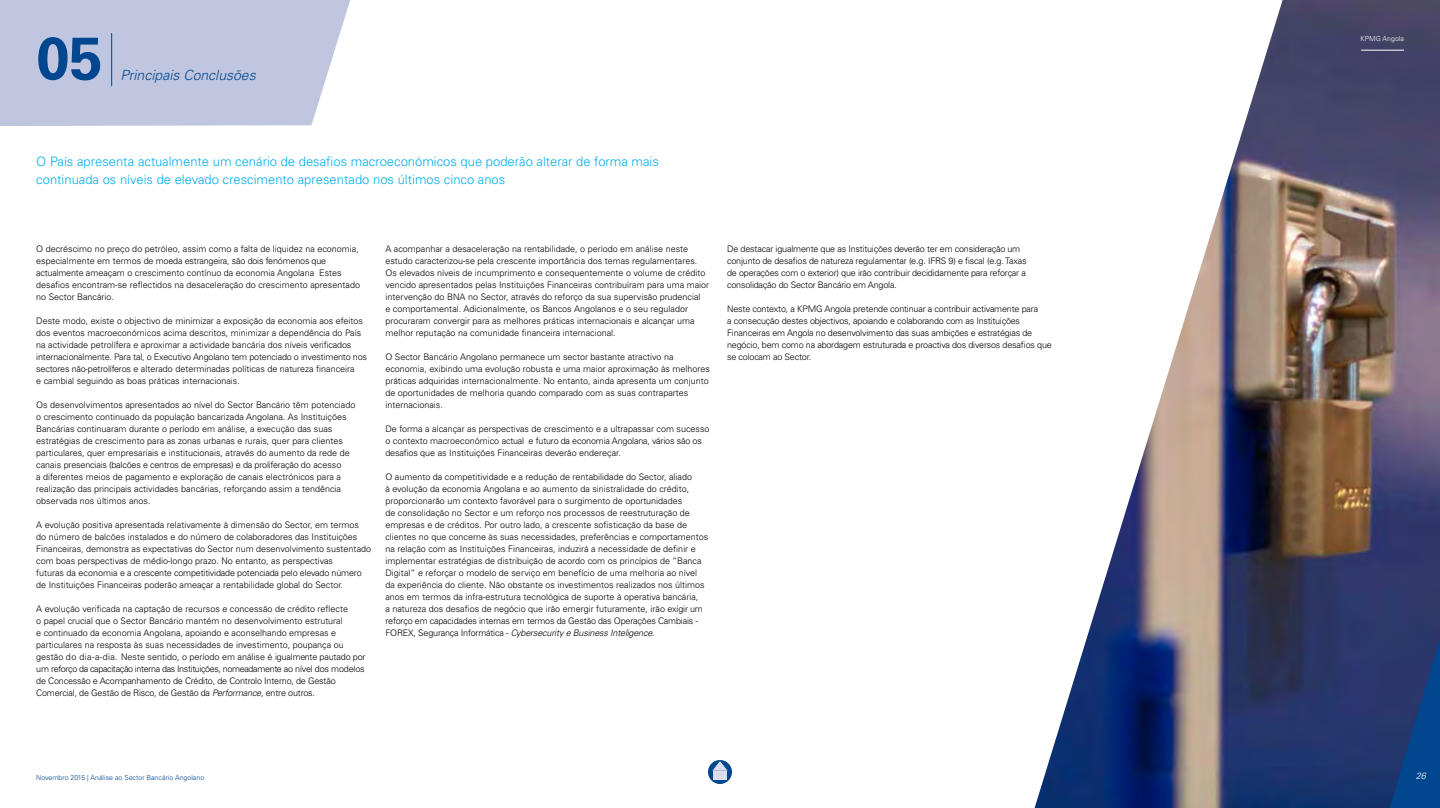
<style>
.page{position:relative;width:1440px;height:808px;background:#fff}
.page>*{position:absolute;margin:0;border:0;box-sizing:border-box;transform-origin:0 0}
.t1{font:700 60px "Univers LT Std";color:#00478f}
.t2{font:italic 300 14px "Univers LT Std";color:#00478f}
.t3{font:300 13px/18px "Univers LT Std";color:#00aeef}
.t4{font:300 9px/12px "Univers LT Std";color:#000}
.t5{font:300 9px/12px "Univers LT Std";letter-spacing:-.02em;color:#000}
.t6{font:italic 300 9px "Univers LT Std";color:#fff}
.t7{font:300 7px "Univers LT Std";color:#00478f}
.t8{font:300 7px "Univers LT Std";color:#fff}
.s1{font-style:italic}
</style>
<div class="page">
<img style="left:1035px;top:0;width:405px;height:808px">
<div style="left:708px;top:760px;width:24px;height:24px;background:#00478f;border-radius:50%"></div>
<div style="left:713px;top:771px;width:14px;height:9px;background:#dbdeed"></div>
<svg style="left:712px;top:761px;width:16px;height:10px"></svg>
<svg style="left:1390px;top:640px;width:50px;height:168px;background:#143e7d"></svg>
<hr style="left:1361px;top:50px;width:43px;height:1px;background:#fff">
<div style="left:0;top:0;width:350px;height:126px;background:#c0c6e0"></div>
<hr style="left:111px;top:33px;width:1px;height:53px;background:#00478f">
<h1 class="t1" style="left:36px;top:23px;width:68px">05</h1>
<h2 class="t2" style="left:121px;top:66px;width:137px">Principais Conclusões</h2>
<h3 class="t3" style="left:36px;top:152px;width:624px">O País apresenta actualmente um cenário de desafios macroeconómicos que poderão alterar de forma mais continuada os níveis de elevado crescimento apresentado nos últimos cinco anos</h3>
<p class="t4" style="left:36px;top:243px;width:325px">O decréscimo no preço do petróleo, assim como a falta de liquidez na economia, especialmente em termos de moeda estrangeira, são dois fenómenos que actualmente ameaçam o crescimento contínuo da economia Angolana Estes desafios encontram-se reflectidos na desaceleração do crescimento apresentado no Sector Bancário.</p>
<p class="t4" style="left:36px;top:315px;width:332px">Deste modo, existe o objectivo de minimizar a exposição da economia aos efeitos dos eventos macroeconómicos acima descritos, minimizar a dependência do País na actividade petrolífera e aproximar a actividade bancária dos níveis verificados internacionalmente. Para tal, o Executivo Angolano tem potenciado o investimento nos sectores não-petrolíferos e alterado determinadas políticas de natureza financeira<br>e cambial seguindo as boas práticas internacionais.</p>
<p class="t4" style="left:36px;top:399px;width:321px">Os desenvolvimentos apresentados ao nível do Sector Bancário têm potenciado o crescimento continuado da população bancarizada Angolana. As Instituições Bancárias continuaram durante o período em análise, a execução das suas estratégias de crescimento para as zonas urbanas e rurais, quer para clientes particulares, quer empresariais e institucionais, através do aumento da rede de canais presenciais (balcões e centros de empresas) e da proliferação do acesso<br>a diferentes meios de pagamento e exploração de canais electrónicos para a realização das principais actividades bancárias, reforçando assim a tendência observada nos últimos anos.</p>
<p class="t4" style="left:36px;top:519px;width:337px">A evolução positiva apresentada relativamente à dimensão do Sector, em termos do número de balcões instalados e do número de colaboradores das Instituições Financeiras, demonstra as expectativas do Sector num desenvolvimento sustentado com boas perspectivas de médio-longo prazo. No entanto, as perspectivas<br>futuras da economia e a crescente competitividade potenciada pelo elevado número de Instituições Financeiras poderão ameaçar a rentabilidade global do Sector.</p>
<p class="t4" style="left:36px;top:603px;width:331px">A evolução verificada na captação de recursos e concessão de crédito reflecte<br>o papel crucial que o Sector Bancário mantém no desenvolvimento estrutural<br>e continuado da economia Angolana, apoiando e aconselhando empresas e particulares na resposta às suas necessidades de investimento, poupança ou gestão do dia-a-dia. Neste sentido, o período em análise é igualmente pautado por um reforço da capacitação interna das Instituições, nomeadamente ao nível dos modelos de Concessão e Acompanhamento de Crédito, de Controlo Interno, de Gestão Comercial, de Gestão de Risco, de Gestão da <span class="s1">Performance</span>, entre outros.</p>
<p class="t4" style="left:385px;top:243px;width:325px">A acompanhar a desaceleração na rentabilidade, o período em análise neste estudo caracterizou-se pela crescente importância dos temas regulamentares.<br>Os elevados níveis de incumprimento e consequentemente o volume de crédito vencido apresentados pelas Instituições Financeiras contribuíram para uma maior intervenção do BNA no Sector, através do reforço da sua supervisão prudencial<br>e comportamental. Adicionalmente, os Bancos Angolanos e o seu regulador procuraram convergir para as melhores práticas internacionais e alcançar uma melhor reputação na comunidade financeira internacional.</p>
<p class="t4" style="left:385px;top:351px;width:326px">O Sector Bancário Angolano permanece um sector bastante atractivo na economia, exibindo uma evolução robusta e uma maior aproximação às melhores práticas adquiridas internacionalmente. No entanto, ainda apresenta um conjunto de oportunidades de melhoria quando comparado com as suas contrapartes internacionais.</p>
<p class="t4" style="left:385px;top:423px;width:326px">De forma a alcançar as perspectivas de crescimento e a ultrapassar com sucesso o contexto macroeconómico actual e futuro da economia Angolana, vários são os desafios que as Instituições Financeiras deverão endereçar.</p>
<p class="t4" style="left:385px;top:471px;width:324px">O aumento da competitividade e a redução de rentabilidade do Sector, aliado<br>à evolução da economia Angolana e ao aumento da sinistralidade do crédito, proporcionarão um contexto favorável para o surgimento de oportunidades<br>de consolidação no Sector e um reforço nos processos de reestruturação de empresas e de créditos. Por outro lado, a crescente sofisticação da base de clientes no que concerne às suas necessidades, preferências e comportamentos na relação com as Instituições Financeiras, induzirá a necessidade de definir e implementar estratégias de distribuição de acordo com os princípios de “Banca Digital” e reforçar o modelo de serviço em benefício de uma melhoria ao nível da experiência do cliente. Não obstante os investimentos realizados nos últimos anos em termos da infra-estrutura tecnológica de suporte à operativa bancária,<br>a natureza dos desafios de negócio que irão emergir futuramente, irão exigir um reforço em capacidades internas em termos da Gestão das Operações Cambiais - FOREX, Segurança Informática - <span class="s1">Cybersecurity e Business Inteligence</span>.</p>
<p class="t5" style="left:727px;top:243px;width:301px">De destacar igualmente que as Instituições deverão ter em consideração um conjunto de desafios de natureza regulamentar (e.g. IFRS 9) e fiscal (e.g. Taxas de operações com o exterior) que irão contribuir decididamente para reforçar a consolidação do Sector Bancário em Angola.</p>
<p class="t5" style="left:727px;top:303px;width:326px">Neste contexto, a KPMG Angola pretende continuar a contribuir activamente para<br>a consecução destes objectivos, apoiando e colaborando com as Instituições Financeiras em Angola no desenvolvimento das suas ambições e estratégias de negócio, bem como na abordagem estruturada e proactiva dos diversos desafios que se colocam ao Sector.</p>
<p class="t8" style="left:1361px;top:34px;width:45px">KPMG Angola</p>
<p class="t7" style="left:36px;top:773px;width:169px">Novembro 2015 | Análise ao Sector Bancário Angolano</p>
<p class="t6" style="left:1416px;top:770px;width:12px">26</p>
</div>
